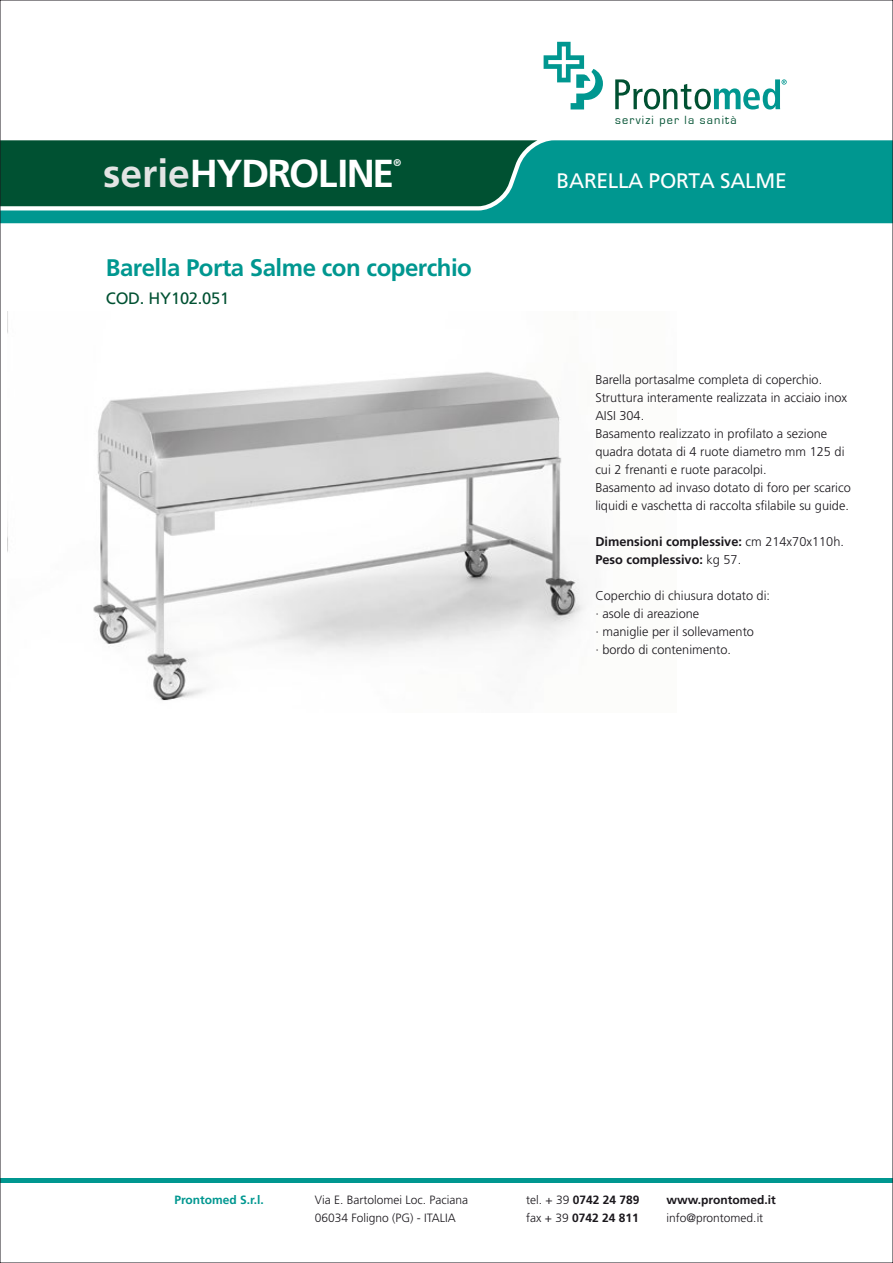
<style>
.page{position:relative;width:893px;height:1263px;background:#fff}
.page>*{position:absolute;margin:0;border:0;box-sizing:border-box;transform-origin:0 0}
.t1{font:700 39px "Frutiger";letter-spacing:-.04em;color:#fff}
.t2{font:700 24px "Frutiger";letter-spacing:-.02em;color:#009790}
.t3{font:21px "Frutiger";letter-spacing:-.015em;color:#fff}
.t4{font:16.5px "Frutiger";letter-spacing:-.015em;color:#005132}
.t5{font:300 12.75px/18px "Frutiger";color:#1a171c}
.t6{font:700 12.75px/18px "Frutiger";color:#1a171c}
.t7{font:12.3px "Eurostile";letter-spacing:.1em;color:#005132}
.t8{font:300 12px/18px "Frutiger";color:#1a171c}
.t9{font:700 12px/18px "Frutiger";color:#1a171c}
.t10{font:700 12px "Frutiger";color:#009790}
.t11{font:700 9.75px "Frutiger";color:#fff}
.s1{color:#e3e4e4}
.s2{font-weight:300}
</style>
<div class="page">
<img style="left:93px;top:372px;width:492px;height:329px">
<svg style="left:2px;top:140px;width:889px;height:83px;background:#097a69"></svg>
<hr style="left:0;top:1178px;width:893px;height:4px;background:#009790">
<svg style="left:544px;top:42px;width:59px;height:67px"></svg>
<svg style="left:615px;top:79px;width:172px;height:31px"></svg>
<h1 class="t1" style="left:103px;top:150px;width:292px"><span class="s1">serie</span>HYDROLINE</h1>
<p class="t11" style="left:393px;top:157px;width:9px">®</p>
<h2 class="t2" style="left:106px;top:253px;width:368px">Barella Porta Salme con coperchio</h2>
<p class="t4" style="left:106px;top:289px;width:125px">COD. HY102.051</p>
<p class="t7" style="left:615px;top:114px;width:123px">servizi per la sanità</p>
<h3 class="t3" style="left:557px;top:168px;width:232px">BARELLA PORTA SALME</h3>
<p class="t5" style="left:595px;top:370px;width:257px">Barella portasalme completa di coperchio.<br>Struttura interamente realizzata in acciaio inox AISI 304.<br>Basamento realizzato in profilato a sezione quadra dotata di 4 ruote diametro mm 125 di cui 2 frenanti e ruote paracolpi.<br>Basamento ad invaso dotato di foro per scarico liquidi e vaschetta di raccolta sfilabile su guide.</p>
<p class="t6" style="left:595px;top:532px;width:250px">Dimensioni complessive: <span class="s2">cm 214x70x110h.<br></span>Peso complessivo: <span class="s2">kg 57.</span></p>
<p class="t5" style="left:595px;top:586px;width:176px">Coperchio di chiusura dotato di: · asole di areazione<br>· maniglie per il sollevamento<br>· bordo di contenimento.</p>
<p class="t10" style="left:174px;top:1193px;width:91px">Prontomed S.r.l.</p>
<p class="t9" style="left:526px;top:1191px;width:115px"><span class="s2">tel. + 39</span> 0742 24 789 <span class="s2">fax + 39</span> 0742 24 811</p>
<p class="t9" style="left:667px;top:1191px;width:111px">www.prontomed.it</p>
<p class="t8" style="left:315px;top:1191px;width:155px">Via E. Bartolomei Loc. Paciana<br>06034 Foligno (PG) - ITALIA</p>
<p class="t8" style="left:667px;top:1209px;width:98px">info@prontomed.it</p>
</div>
